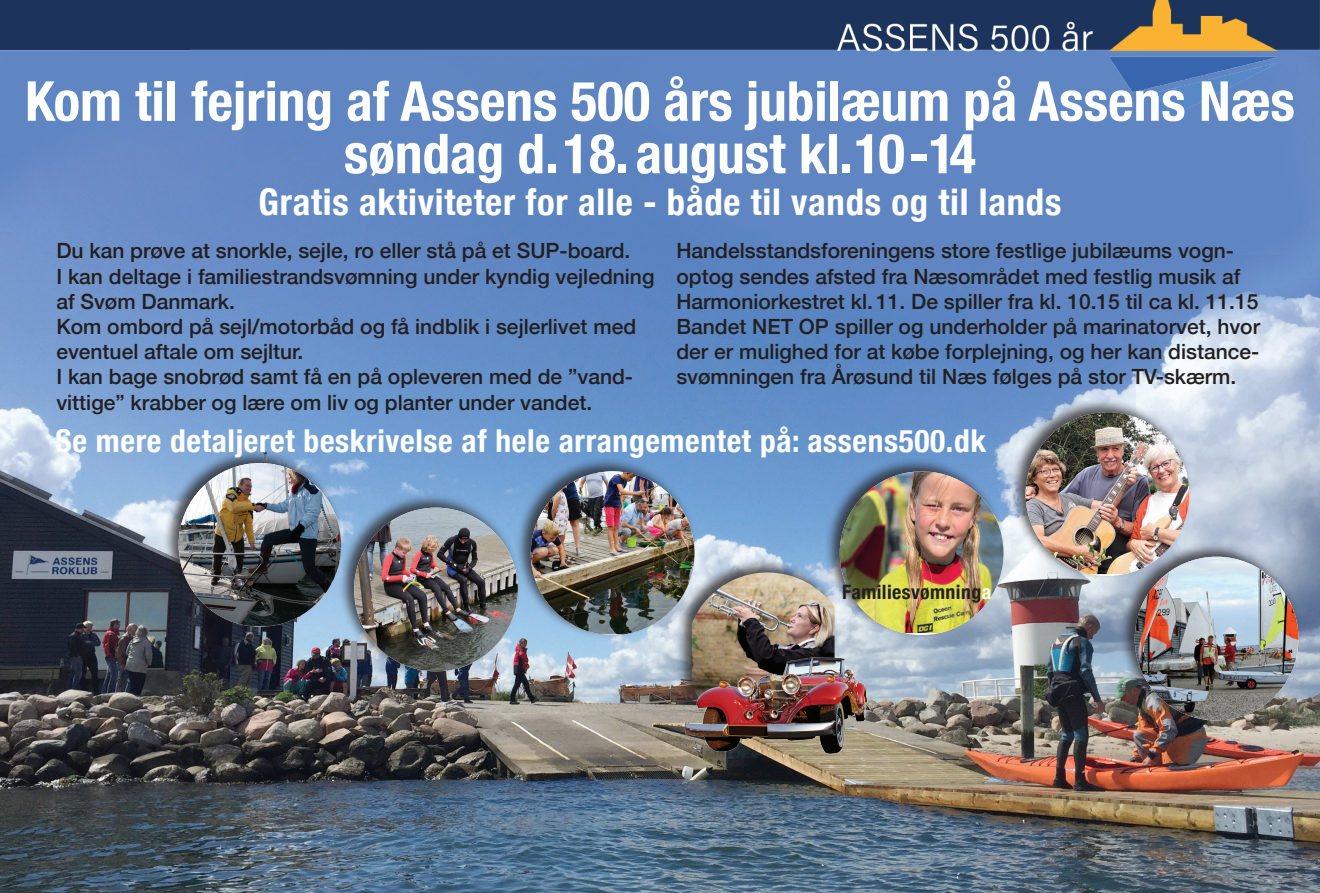
<style>
.page{position:relative;width:1320px;height:893px;background:#fff}
.page>*{position:absolute;margin:0;border:0;box-sizing:border-box;transform-origin:0 0}
.t1{font:700 condensed 55.12px/52.5px "Helvetica Neue";color:#fff;text-align:center}
.t2{font:700 condensed 36.75px "Helvetica Neue";letter-spacing:.02em;color:#fff}
.t3{font:700 condensed 31.5px "Helvetica Neue";letter-spacing:.02em;color:#fff}
.t4{font:500 21px/25.2px "Helvetica Neue";color:#231f20}
.t5{font:700 condensed 19.78px "Helvetica Neue";letter-spacing:.02em;color:#231f20}
.s1{color:#fff}
</style>
<div class="page">
<img style="left:0;top:82px;width:1320px;height:811px">
<div style="left:162px;top:448px;width:182px;height:183px;background:#231f20;opacity:.75"></div>
<img style="left:179px;top:463px;width:162px;height:163px">
<div style="left:338px;top:493px;width:182px;height:183px;background:#231f20;opacity:.75"></div>
<img style="left:354px;top:508px;width:164px;height:163px;border-radius:82px">
<div style="left:514px;top:457px;width:183px;height:182px;background:#231f20;opacity:.75"></div>
<img style="left:531px;top:471px;width:163px;height:163px">
<div style="left:1118px;top:542px;width:183px;height:183px;background:#231f20;opacity:.75"></div>
<img style="left:1134px;top:557px;width:164px;height:163px;border-radius:82px">
<div style="left:1009px;top:398px;width:183px;height:182px;background:#231f20;opacity:.75"></div>
<img style="left:1025px;top:412px;width:164px;height:162px">
<div style="left:823px;top:457px;width:183px;height:182px;background:#231f20;opacity:.75"></div>
<img style="left:839px;top:471px;width:164px;height:162px">
<div style="left:676px;top:558px;width:161px;height:155px;background:#231f20;opacity:.75"></div>
<img style="left:692px;top:572px;width:142px;height:72px">
<img style="left:674px;top:644px;width:219px;height:135px">
<img style="left:79px;top:0;width:1241px;height:119px">
<img style="left:0;top:0;width:190px;height:82px">
<h1 class="t1" style="left:25px;top:71px;width:1271px">Kom til fejring af Assens 500 års jubilæum på Assens Næs søndag d. 18. august kl. 10-14</h1>
<h2 class="t2" style="left:259px;top:172px;width:804px">Gratis aktiviteter for alle - både til vands og til lands</h2>
<p class="t4" style="left:56px;top:237px;width:599px">Du kan prøve at snorkle, sejle, ro eller stå på et SUP-board.<br>I kan deltage i familiestrandsvømning under kyndig vejledning af Svøm Danmark.<br>Kom ombord på sejl/motorbåd og få indblik i sejlerlivet med eventuel aftale om sejltur.<br>I kan bage snobrød samt få en på opleveren med de ”vand&shy;vittige” krabber og lære om liv og planter under vandet.</p>
<p class="t4" style="left:676px;top:237px;width:585px">Handelsstandsforeningens store festlige jubilæums vogn&shy;optog sendes afsted fra Næsområdet med festlig musik af Harmoniorkestret kl. 11. De spiller fra kl. 10.15 til ca kl. 11.15<br>Bandet NET OP spiller og underholder på marinatorvet, hvor der er mulighed for at købe forplejning, og her kan distance&shy;svømningen fra Årøsund til Næs følges på stor TV-skærm.</p>
<h3 class="t3" style="left:56px;top:415px;width:932px">Se mere detaljeret beskrivelse af hele arrangementet på: assens500.dk</h3>
<p class="t5" style="left:842px;top:575px;width:151px">Familiesvømning<span class="s1">a</span></p>
</div>
